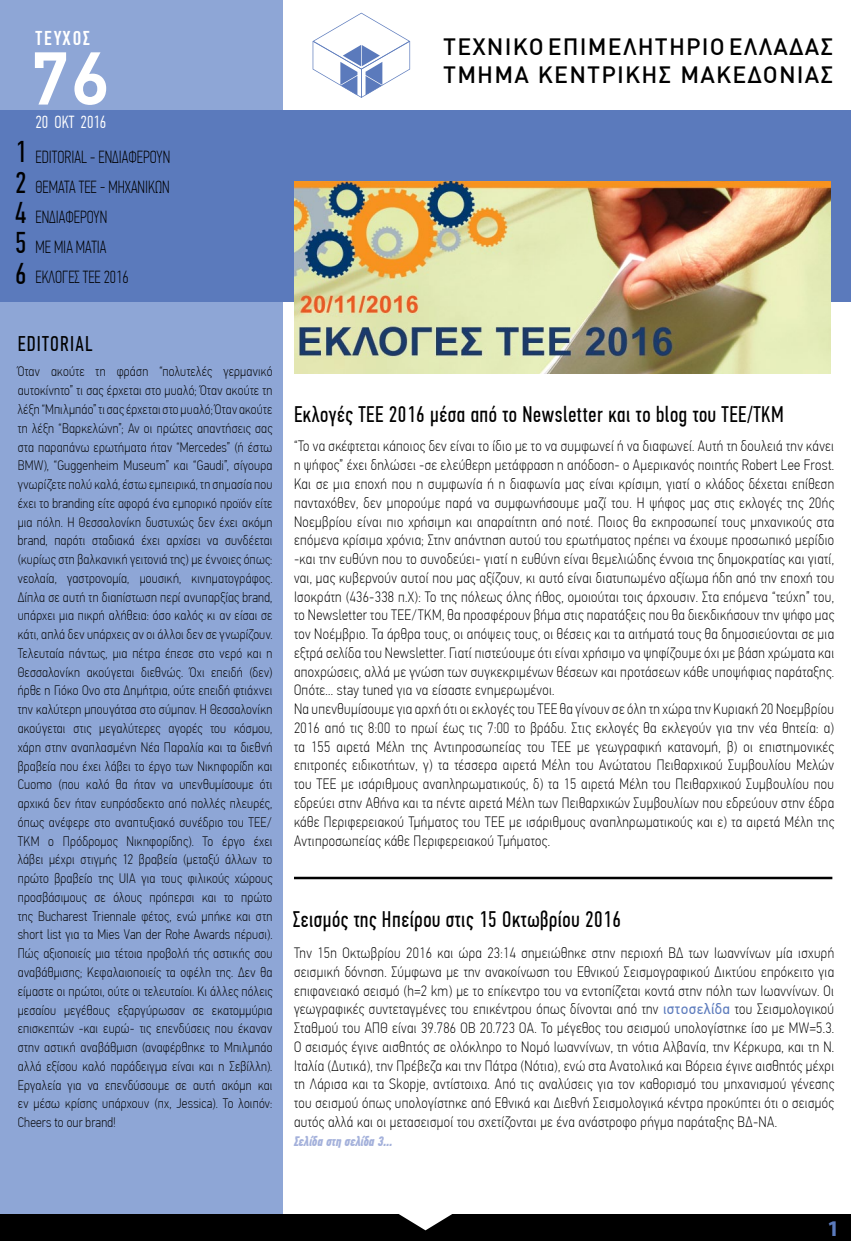
<style>
.page{position:relative;width:851px;height:1241px;background:#fff}
.page>*{position:absolute;margin:0;border:0;box-sizing:border-box;transform-origin:0 0}
.t1{font:500 75px "PF Din Text Pro";color:#fff}
.t2{font:30px/30.4px "PF Din Text Comp Pro";color:#000;text-align:justify}
.t3{font:500 23.12px/27.8px "DIN Greek";letter-spacing:.05em;color:#000}
.t4{font:22.5px "PF Din Text Comp Pro";letter-spacing:.025em;color:#000}
.t5{font:700 22.5px "Myriad Pro";color:#5b7abc}
.t6{font:21.25px "PF Din Text Comp Pro";letter-spacing:.055em;color:#000}
.t7{font:500 20px "PF Din Text Comp Pro";letter-spacing:.1em;color:#fff}
.t8{font:100 17.5px/30px "PF Din Text Comp Pro";color:#000}
.t9{font:300 17.5px "PF Din Text Comp Pro";color:#fff}
.t10{font:100 15px/18.8px "PF Din Text Cond Pro";letter-spacing:.025em;color:#000}
.t11{font:100 13.75px/18.8px "PF Din Text Cond Pro";letter-spacing:.015em;color:#000;text-align:justify}
.t12{font:italic 700 13.75px "PF Din Text Comp Pro";letter-spacing:-.01em;color:#a4b1db}
.s1{font-family:"PF Din Text Pro";font-weight:400;color:#5b7abc}
</style>
<div class="page">
<div style="left:0;top:0;width:282px;height:1240px;background:#8ea6d6"></div>
<div style="left:0;top:110px;width:850px;height:191px;background:#5b7abc"></div>
<div style="left:0;top:1214px;width:850px;height:26px;background:#000"></div>
<svg style="left:312px;top:13px;width:98px;height:85px"></svg>
<svg style="left:399px;top:1214px;width:53px;height:16px"></svg>
<hr style="left:294px;top:876px;width:538px;height:3px;background:#000">
<img style="left:294px;top:182px;width:536px;height:191px">
<h3 class="t7" style="left:35px;top:27px;width:56px">ΤΕΥΧΟΣ</h3>
<h1 class="t1" style="left:31px;top:34px;width:80px">76</h1>
<p class="t9" style="left:35px;top:112px;width:72px">20 OKT 2016</p>
<h2 class="t2" style="left:15px;top:137px;width:13px">1<br>2<br>4<br>5<br>6</h2>
<p class="t8" style="left:35px;top:142px;width:136px">EDITORIAL - ΕΝΔΙΑΦΕΡΟΥΝ<br>Θέματα τεε - μηχανι κων<br>ΕΝΔΙΑΦΕΡΟΥΝ<br>ME MIA MATIA<br>ΕΚΛΟΓΕΣ ΤΕΕ 2016</p>
<h3 class="t3" style="left:443px;top:33px;width:391px">ΤΕΧΝΙΚΟ ΕΠΙΜΕΛΗΤΗΡΙΟ ΕΛΛΑΔΑΣ<br>ΤΜΗΜΑ ΚΕΝΤΡΙΚΗΣ ΜΑΚΕΔΟΝΙΑΣ</h3>
<h3 class="t6" style="left:18px;top:331px;width:76px">EDITORIAL</h3>
<p class="t11" style="left:18px;top:362px;width:256px">Όταν ακούτε τη φράση “πολυτελές γερμανικό αυτοκίνητο” τι σας έρχεται στο μυαλό; Όταν ακούτε τη λέξη “Μπιλμπάο” τι σας έρχεται στο μυαλό; Όταν ακούτε τη λέξη “Βαρκελώνη”; Αν οι πρώτες απαντήσεις σας στα παραπάνω ερωτήματα ήταν “Mercedes” (ή έστω BMW), “Guggenheim Museum” και “Gaudi”, σίγουρα γνωρίζετε πολύ καλά, έστω εμπειρικά, τη σημασία που έχει το branding είτε αφορά ένα εμπορικό προϊόν είτε μια πόλη. Η Θεσσαλονίκη δυστυχώς δεν έχει ακόμη brand, παρότι σταδιακά έχει αρχίσει να συνδέεται (κυρίως στη βαλκανική γειτονιά της) με έννοιες όπως: νεολαία, γαστρονομία, μουσική, κινηματογράφος.<br>Δίπλα σε αυτή τη διαπίστωση περί ανυπαρξίας brand, υπάρχει μια πικρή αλήθεια: όσο καλός κι αν είσαι σε κάτι, απλά δεν υπάρχεις αν οι άλλοι δεν σε γνωρίζουν.<br>Τελευταία πάντως, μια πέτρα έπεσε στο νερό και η Θεσσαλονίκη ακούγεται διεθνώς. Όχι επειδή (δεν) ήρθε η Γιόκο Ονο στα Δημήτρια, ούτε επειδή φτιάχνει την καλύτερη μπουγάτσα στο σύμπαν. Η Θεσσαλονίκη ακούγεται στις μεγαλύτερες αγορές του κόσμου, χάρη στην αναπλασμένη Νέα Παραλία και τα διεθνή βραβεία που έχει λάβει το έργο των Νικηφορίδη και Cuomo (που καλό θα ήταν να υπενθυμίσουμε ότι αρχικά δεν ήταν ευπρόσδεκτο από πολλές πλευρές, όπως ανέφερε στο αναπτυξιακό συνέδριο του ΤΕΕ/ ΤΚΜ ο Πρόδρομος Νικηφορίδης). Το έργο έχει λάβει μέχρι στιγμής 12 βραβεία (μεταξύ άλλων το πρώτο βραβείο της UIA για τους φιλικούς χώρους προσβάσιμους σε όλους πρόπερσι και το πρώτο της Bucharest Triennale φέτος, ενώ μπήκε και στη short list για τα Mies Van der Rohe Awards πέρυσι).<br>Πώς αξιοποιείς μια τέτοια προβολή τής αστικής σου αναβάθμισης; Κεφαλαιοποιείς τα οφέλη της. Δεν θα είμαστε οι πρώτοι, ούτε οι τελευταίοι. Κι άλλες πόλεις μεσαίου μεγέθους εξαργύρωσαν σε εκατομμύρια επισκεπτών -και ευρώ- τις επενδύσεις που έκαναν στην αστική αναβάθμιση (αναφέρθηκε το Μπιλμπάο αλλά εξίσου καλό παράδειγμα είναι και η Σεβίλλη).<br>Εργαλεία για να επενδύσουμε σε αυτή ακόμη και εν μέσω κρίσης υπάρχουν (πx, Jessica). Το λοιπόν:<br>Cheers to our brand!</p>
<h3 class="t4" style="left:294px;top:401px;width:491px">Εκλογές ΤΕΕ 2016 μέσα από το Newsletter και το blog του ΤΕΕ/ΤΚΜ</h3>
<p class="t10" style="left:294px;top:437px;width:541px">“Το να σκέφτεται κάποιος δεν είναι το ίδιο με το να συμφωνεί ή να διαφωνεί. Αυτή τη δουλειά την κάνει η ψήφος” έχει δηλώσει -σε ελεύθερη μετάφραση η απόδοση- ο Αμερικανός ποιητής Robert Lee Frost.<br>Και σε μια εποχή που η συμφωνία ή η διαφωνία μας είναι κρίσιμη, γιατί ο κλάδος δέχεται επίθεση πανταχόθεν, δεν μπορούμε παρά να συμφωνήσουμε μαζί του. Η ψήφος μας στις εκλογές της 20ής Νοεμβρίου είναι πιο χρήσιμη και απαραίτητη από ποτέ. Ποιος θα εκπροσωπεί τους μηχανικούς στα επόμενα κρίσιμα χρόνια; Στην απάντηση αυτού του ερωτήματος πρέπει να έχουμε προσωπικό μερίδιο -και την ευθύνη που το συνοδεύει- γιατί η ευθύνη είναι θεμελιώδης έννοια της δημοκρατίας και γιατί, ναι, μας κυβερνούν αυτοί που μας αξίζουν, κι αυτό είναι διατυπωμένο αξίωμα ήδη από την εποχή του Ισοκράτη (436-338 π.Χ): Το της πόλεως όλης ήθος, ομοιούται τοις άρχουσιν. Στα επόμενα “τεύχη” του, το Newsletter του ΤΕΕ/ΤΚΜ, θα προσφέρουν βήμα στις παρατάξεις που θα διεκδικήσουν την ψήφο μας τον Νοέμβριο. Τα άρθρα τους, οι απόψεις τους, οι θέσεις και τα αιτήματά τους θα δημοσιεύονται σε μια εξτρά σελίδα του Newsletter. Γιατί πιστεύουμε ότι είναι χρήσιμο να ψηφίζουμε όχι με βάση χρώματα και αποχρώσεις, αλλά με γνώση των συγκεκριμένων θέσεων και προτάσεων κάθε υποψήφιας παράταξης.<br>Οπότε... stay tuned για να είσαστε ενημερωμένοι.<br>Να υπενθυμίσουμε για αρχή ότι οι εκλογές του ΤΕΕ θα γίνουν σε όλη τη χώρα την Κυριακή 20 Νοεμβρίου 2016 από τις 8:00 το πρωί έως τις 7:00 το βράδυ. Στις εκλογές θα εκλεγούν για την νέα θητεία: α) τα 155 αιρετά Μέλη της Αντιπροσωπείας του ΤΕΕ με γεωγραφική κατανομή, β) οι επιστημονικές επιτροπές ειδικοτήτων, γ) τα τέσσερα αιρετά Μέλη του Ανώτατου Πειθαρχικού Συμβουλίου Μελών του ΤΕΕ με ισάριθμους αναπληρωματικούς, δ) τα 15 αιρετά Μέλη του Πειθαρχικού Συμβουλίου που εδρεύει στην Αθήνα και τα πέντε αιρετά Μέλη των Πειθαρχικών Συμβουλίων που εδρεύουν στην έδρα κάθε Περιφερειακού Τμήματος του ΤΕΕ με ισάριθμους αναπληρωματικούς και ε) τα αιρετά Μέλη της Αντιπροσωπείας κάθε Περιφερειακού Τμήματος.</p>
<h3 class="t4" style="left:293px;top:905px;width:329px">Σεισμός της Ηπείρου στις 15 Οκτωβρίου 2016</h3>
<p class="t10" style="left:294px;top:943px;width:541px;text-align:justify">Την 15η Οκτωβρίου 2016 και ώρα 23:14 σημειώθηκε στην περιοχή ΒΔ των Ιωαννίνων μία ισχυρή σεισμική δόνηση. Σύμφωνα με την ανακοίνωση του Εθνικού Σεισμογραφικού Δικτύου επρόκειτο για επιφανειακό σεισμό (h=2 km) με το επίκεντρο του να εντοπίζεται κοντά στην πόλη των Ιωαννίνων. Oι γεωγραφικές συντεταγμένες του επικέντρου όπως δίνονται από την <span class="s1">ιστοσελίδα</span> του Σεισμολογικού Σταθμού του ΑΠΘ είναι 39.786 ΟB 20.723 ΟA. Το μέγεθος του σεισμού υπολογίστηκε ίσο με ΜW=5.3.<br>Ο σεισμός έγινε αισθητός σε ολόκληρο το Νομό Ιωαννίνων, τη νότια Αλβανία, την Κέρκυρα, και τη Ν.<br>Ιταλία (Δυτικά), την Πρέβεζα και την Πάτρα (Νότια), ενώ στα Ανατολικά και Βόρεια έγινε αισθητός μέχρι τη Λάρισα και τα Skopje, αντίστοιχα. Από τις αναλύσεις για τον καθορισμό του μηχανισμού γένεσης του σεισμού όπως υπολογίστηκε από Εθνικά και Διεθνή Σεισμολογικά κέντρα προκύπτει ότι ο σεισμός αυτός αλλά και οι μετασεισμοί του σχετίζονται με ένα ανάστροφο ρήγμα παράταξης ΒΔ-ΝΑ.</p>
<p class="t12" style="left:294px;top:1132px;width:100px">Σελίδα στη σελίδα 3...</p>
<h3 class="t5" style="left:826px;top:1213px;width:14px">1</h3>
</div>
